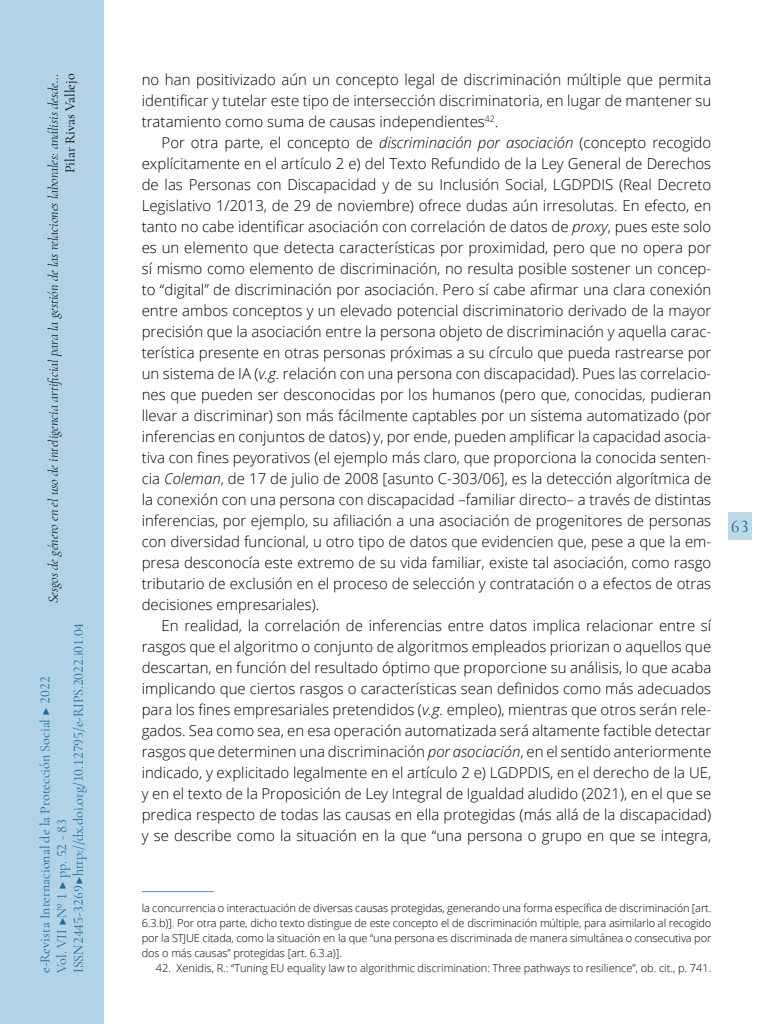
<style>
.page{position:relative;width:768px;height:1024px;background:#fff}
.page>*{position:absolute;margin:0;border:0;box-sizing:border-box;transform-origin:0 0}
.t1{font:500 18px "Cormorant Garamond";color:#1b6b9f}
._00_bsc{font:300 15px/21px "Open Sans";color:#000;text-align:justify}
.t2{font:14px/16.8px "Cormorant Garamond";color:#1b6b9f}
.t3{font:italic 300 14px "Cormorant Garamond";color:#000}
.t4{font:14px "Cormorant Garamond";color:#000}
.zz_notas{font:300 11px/15px "Open Sans";color:#000;text-align:justify}
.s1{font-style:italic}
</style>
<div class="page">
<hr style="left:142px;top:891px;width:72px;height:1px;background:#4b94b9">
<div style="left:0;top:0;width:103px;height:1024px;background:#b1d3e5"></div>
<div style="left:728px;top:512px;width:23px;height:28px;background:#bedae8"></div>
<p class="t3" style="left:45px;top:603px;width:531px;rotate:-90deg">Sesgos de género en el uso de inteligencia artificial para la gestión de las relaciones laborales: análisis desde…</p>
<p class="t4" style="left:62px;top:173px;width:101px;rotate:-90deg">Pilar Rivas Vallejo</p>
<p class="t2" style="left:36px;top:973px;width:352px;rotate:-90deg">e-Revista Internacional de la Protección Social ▶ 2022<br>Vol. VII ▶Nº 1 ▶ pp. 52 - 83<br>ISSN 2445-3269 ▶ http://dx.doi.org/10.12795/e-RIPS.2022.i01.04</p>
<p class="_00_bsc" style="left:142px;top:69px;width:571px">no han positivizado aún un concepto legal de discriminación múltiple que permita identificar y tutelar este tipo de intersección discriminatoria, en lugar de mantener su tratamiento como suma de causas independientes<sup>42</sup>.</p>
<p class="_00_bsc" style="left:142px;top:132px;width:571px;text-indent:20px">Por otra parte, el concepto de <span class="s1">discriminación por asociación</span> (concepto recogido explícitamente en el artículo 2 e) del Texto Refundido de la Ley General de Derechos de las Personas con Discapacidad y de su Inclusión Social, LGDPDIS (Real Decreto Legislativo 1/2013, de 29 de noviembre) ofrece dudas aún irresolutas. En efecto, en tanto no cabe identificar asociación con correlación de datos de <span class="s1">proxy</span>, pues este solo es un elemento que detecta características por proximidad, pero que no opera por sí mismo como elemento de discriminación, no resulta posible sostener un concep&shy;to “digital” de discriminación por asociación. Pero sí cabe afirmar una clara conexión entre ambos conceptos y un elevado potencial discriminatorio derivado de la mayor precisión que la asociación entre la persona objeto de discriminación y aquella carac&shy;terística presente en otras personas próximas a su círculo que pueda rastrearse por un sistema de IA (<span class="s1">v.g.</span> relación con una persona con discapacidad). Pues las correlacio&shy;nes que pueden ser desconocidas por los humanos (pero que, conocidas, pudieran llevar a discriminar) son más fácilmente captables por un sistema automatizado (por inferencias en conjuntos de datos) y, por ende, pueden amplificar la capacidad asocia&shy;tiva con fines peyorativos (el ejemplo más claro, que proporciona la conocida senten&shy;cia <span class="s1">Coleman</span>, de 17 de julio de 2008 [asunto C-303/06], es la detección algorítmica de la conexión con una persona con discapacidad –familiar directo– a través de distintas inferencias, por ejemplo, su afiliación a una asociación de progenitores de personas con diversidad funcional, u otro tipo de datos que evidencien que, pese a que la em&shy;presa desconocía este extremo de su vida familiar, existe tal asociación, como rasgo tributario de exclusión en el proceso de selección y contratación o a efectos de otras decisiones empresariales).</p>
<p class="_00_bsc" style="left:142px;top:615px;width:571px;text-indent:20px">En realidad, la correlación de inferencias entre datos implica relacionar entre sí rasgos que el algoritmo o conjunto de algoritmos empleados priorizan o aquellos que descartan, en función del resultado óptimo que proporcione su análisis, lo que acaba implicando que ciertos rasgos o características sean definidos como más adecuados para los fines empresariales pretendidos (<span class="s1">v.g.</span> empleo), mientras que otros serán rele&shy;gados. Sea como sea, en esa operación automatizada será altamente factible detectar rasgos que determinen una discriminación <span class="s1">por asociación</span>, en el sentido anteriormente indicado, y explicitado legalmente en el artículo 2 e) LGDPDIS, en el derecho de la UE, y en el texto de la Proposición de Ley Integral de Igualdad aludido (2021), en el que se predica respecto de todas las causas en ella protegidas (más allá de la discapacidad) y se describe como la situación en la que “una persona o grupo en que se integra,</p>
<p class="t1" style="left:731px;top:515px;width:19px">63</p>
<p class="zz_notas" style="left:142px;top:900px;width:571px">la concurrencia o interactuación de diversas causas protegidas, generando una forma específica de discriminación [art.<br>6.3.b)]. Por otra parte, dicho texto distingue de este concepto el de discriminación múltiple, para asimilarlo al recogido por la STJUE citada, como la situación en la que “una persona es discriminada de manera simultánea o consecutiva por dos o más causas” protegidas [art. 6.3.a)].</p>
<p class="zz_notas" style="left:156px;top:960px;width:557px">42. Xenidis, R.: “Tuning EU equality law to algorithmic discrimination: Three pathways to resilience”, ob. cit., p. 741.</p>
</div>
